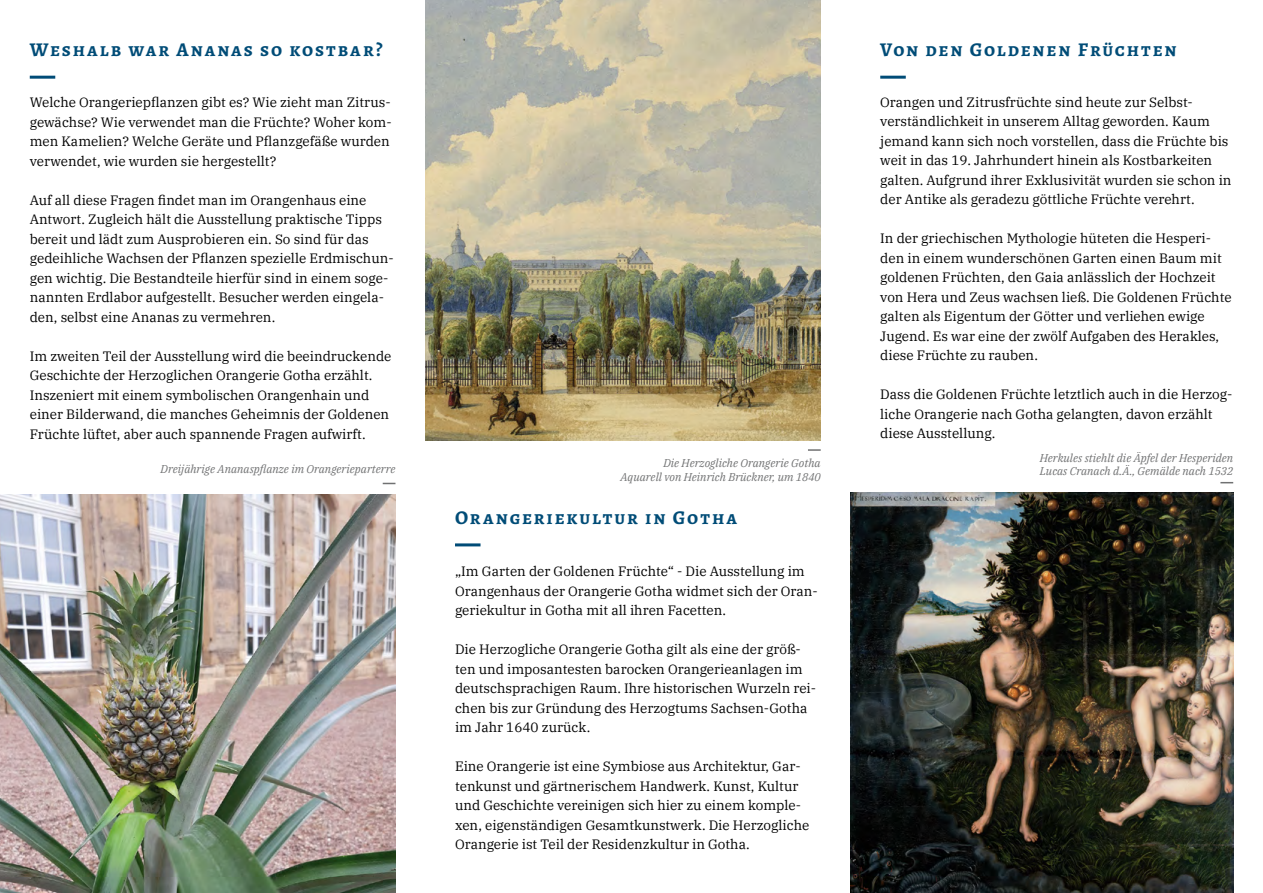
<style>
.page{position:relative;width:1263px;height:893px;background:#fff}
.page>*{position:absolute;margin:0;border:0;box-sizing:border-box;transform-origin:0 0}
.t1{font:700 19.5px "Alegreya SC";letter-spacing:.095em;color:#004c77}
.t2{font:13.5px/19.5px "IBM Plex Serif";color:#000}
.t3{font:italic 11.25px/13.5px "IBM Plex Serif";color:#707172;text-align:right}
</style>
<div class="page">
<hr style="left:30px;top:76px;width:25px;height:3px;background:#004c77">
<hr style="left:455px;top:543px;width:25px;height:3px;background:#004c77">
<hr style="left:880px;top:76px;width:26px;height:3px;background:#004c77">
<img style="left:850px;top:492px;width:383px;height:401px">
<img style="left:0;top:494px;width:395px;height:399px">
<img style="left:425px;top:0;width:396px;height:440px">
<svg style="left:808px;top:449px;width:13px;height:2px"></svg>
<svg style="left:1220px;top:482px;width:13px;height:1px"></svg>
<svg style="left:383px;top:483px;width:12px;height:1px"></svg>
<h1 class="t1" style="left:30px;top:37px;width:354px">Weshalb war Ananas so kostbar?</h1>
<h1 class="t1" style="left:880px;top:37px;width:298px">Von den Goldenen Früchten</h1>
<p class="t2" style="left:880px;top:91px;width:353px">Orangen und Zitrusfrüchte sind heute zur Selbst&shy;verständlichkeit in unserem Alltag geworden. Kaum jemand kann sich noch vorstellen, dass die Früchte bis weit in das 19. Jahrhundert hinein als Kostbarkeiten galten. Aufgrund ihrer Exklusivität wurden sie schon in der Antike als geradezu göttliche Früchte verehrt.</p>
<p class="t2" style="left:880px;top:228px;width:353px">In der griechischen Mythologie hüteten die Hesperi&shy;den in einem wunderschönen Garten einen Baum mit goldenen Früchten, den Gaia anlässlich der Hochzeit von Hera und Zeus wachsen ließ. Die Goldenen Früchte galten als Eigentum der Götter und verliehen ewige Jugend. Es war eine der zwölf Aufgaben des Herakles, diese Früchte zu rauben.</p>
<p class="t2" style="left:880px;top:384px;width:354px">Dass die Goldenen Früchte letztlich auch in die Herzog&shy;liche Orangerie nach Gotha gelangten, davon erzählt diese Ausstellung.</p>
<p class="t3" style="left:1040px;top:450px;width:195px">Herkules stiehlt die Äpfel der Hesperiden</p>
<p class="t2" style="left:30px;top:91px;width:363px">Welche Orangeriepflanzen gibt es? Wie zieht man Zitrus&shy;gewächse? Wie verwendet man die Früchte? Woher kom&shy;men Kamelien? Welche Geräte und Pflanzgefäße wurden verwendet, wie wurden sie hergestellt?</p>
<p class="t2" style="left:30px;top:189px;width:365px">Auf all diese Fragen findet man im Orangenhaus eine Antwort. Zugleich hält die Ausstellung praktische Tipps bereit und lädt zum Ausprobieren ein. So sind für das gedeihliche Wachsen der Pflanzen spezielle Erdmischun&shy;gen wichtig. Die Bestandteile hierfür sind in einem soge&shy;nannten Erdlabor aufgestellt. Besucher werden eingela&shy;den, selbst eine Ananas zu vermehren.</p>
<p class="t2" style="left:30px;top:345px;width:363px">Im zweiten Teil der Ausstellung wird die beeindruckende Geschichte der Herzoglichen Orangerie Gotha erzählt.<br>Inszeniert mit einem symbolischen Orangenhain und einer Bilderwand, die manches Geheimnis der Goldenen Früchte lüftet, aber auch spannende Fragen aufwirft.</p>
<p class="t3" style="left:620px;top:456px;width:202px">Die Herzogliche Orangerie Gotha<br>Aquarell von Heinrich Brückner, um 1840</p>
<h1 class="t1" style="left:455px;top:505px;width:284px">Orangeriekultur in Gotha</h1>
<p class="t3" style="left:161px;top:461px;width:236px">Dreijährige Ananaspflanze im Orangerieparterre</p>
<p class="t3" style="left:1040px;top:463px;width:195px">Lucas Cranach d.Ä., Gemälde nach 1532</p>
<p class="t2" style="left:455px;top:561px;width:364px">„Im Garten der Goldenen Früchte“ - Die Ausstellung im<br>Orangenhaus der Orangerie Gotha widmet sich der Oran&shy;geriekultur in Gotha mit all ihren Facetten.</p>
<p class="t2" style="left:455px;top:639px;width:363px">Die Herzogliche Orangerie Gotha gilt als eine der größ&shy;ten und imposantesten barocken Orangerieanlagen im deutschsprachigen Raum. Ihre historischen Wurzeln rei&shy;chen bis zur Gründung des Herzogtums Sachsen-Gotha im Jahr 1640 zurück.</p>
<p class="t2" style="left:455px;top:756px;width:356px">Eine Orangerie ist eine Symbiose aus Architektur, Gar&shy;tenkunst und gärtnerischem Handwerk. Kunst, Kultur und Geschichte vereinigen sich hier zu einem komple&shy;xen, eigenständigen Gesamtkunstwerk. Die Herzogliche Orangerie ist Teil der Residenzkultur in Gotha.</p>
</div>
